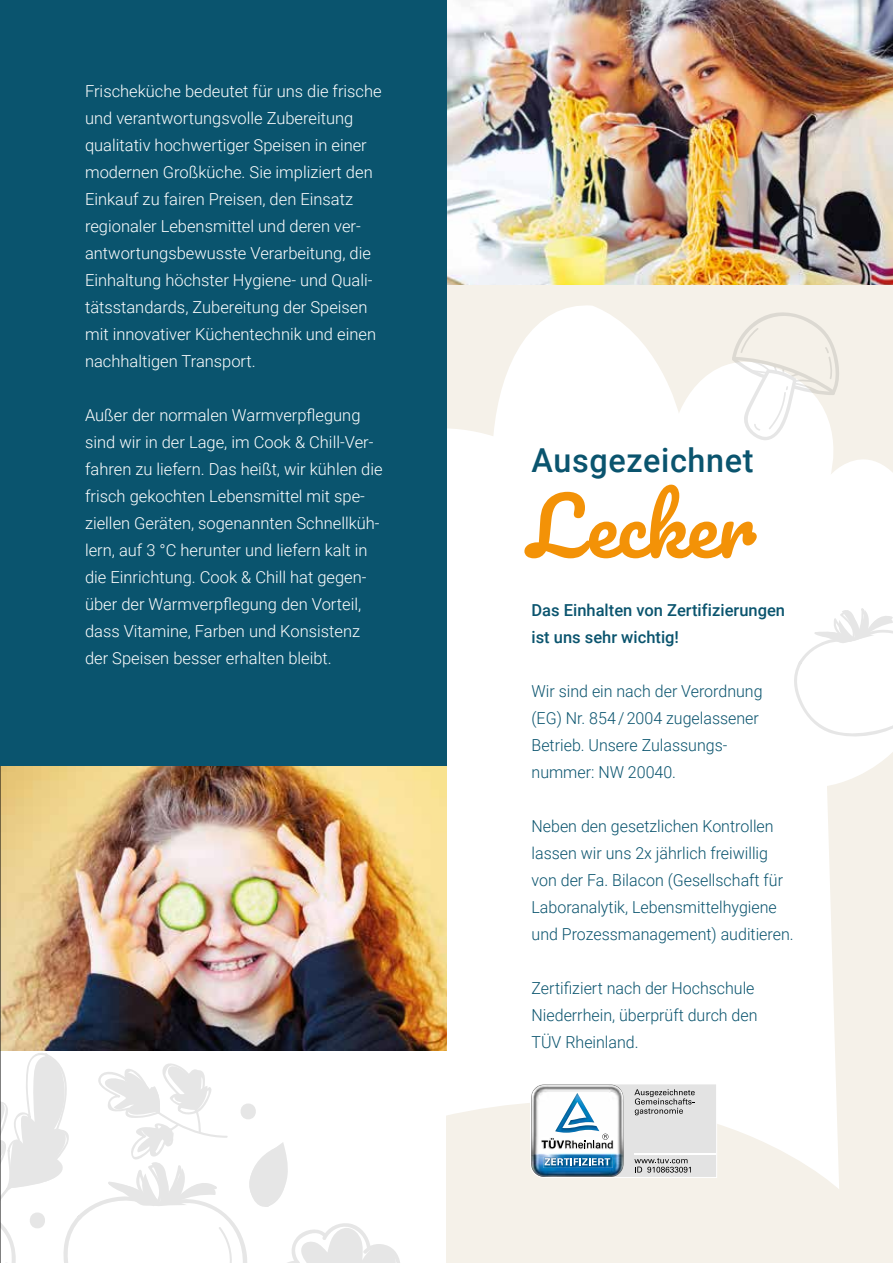
<style>
.page{position:relative;width:893px;height:1263px;background:#fff}
.page>*{position:absolute;margin:0;border:0;box-sizing:border-box;transform-origin:0 0}
.t1{font:78px "Pacifico";color:#f39207}
.t2{font:500 33px "Roboto";letter-spacing:.02em;color:#0a546e}
.t3{font:300 16.5px/27px "Roboto";color:#fff}
.t4{font:300 16.5px/27px "Roboto";color:#0a546e}
.t5{font:500 16.5px/27px "Roboto";color:#0a546e}
</style>
<div class="page">
<div style="left:446px;top:285px;width:447px;height:978px;background:#f5f1e9"></div>
<svg style="left:409px;top:301px;width:484px;height:888px;fill:#fff"></svg>
<img style="left:446px;top:0;width:447px;height:285px">
<img style="left:1px;top:765px;width:445px;height:285px">
<hr style="left:0;top:0;width:1px;height:1263px;background:#000">
<svg style="left:0;top:1028px;width:409px;height:235px"></svg>
<svg style="left:731px;top:311px;width:110px;height:131px"></svg>
<svg style="left:791px;top:608px;width:102px;height:132px;background:#fbfbfb"></svg>
<svg style="left:530px;top:1083px;width:187px;height:95px;background:#c3cdd4"></svg>
<div style="left:0;top:0;width:446px;height:765px;background:#0a546e"></div>
<p class="t3" style="left:85px;top:77px;width:298px">Frischeküche bedeutet für uns die frische und verantwortungsvolle Zubereitung qualitativ hochwertiger Speisen in einer modernen Großküche. Sie impliziert den Einkauf zu fairen Preisen, den Einsatz regionaler Lebensmittel und deren ver&shy;antwortungsbewusste Verarbeitung, die Einhaltung höchster Hygiene- und Quali&shy;tätsstandards, Zubereitung der Speisen mit innovativer Küchentechnik und einen nachhaltigen Transport.</p>
<p class="t3" style="left:85px;top:401px;width:299px">Außer der normalen Warmverpflegung sind wir in der Lage, im Cook &amp; Chill-Ver&shy;fahren zu liefern. Das heißt, wir kühlen die frisch gekochten Lebensmittel mit spe&shy;ziellen Geräten, sogenannten Schnellküh&shy;lern, auf 3 °C herunter und liefern kalt in die Einrichtung. Cook &amp; Chill hat gegen&shy;über der Warmverpflegung den Vorteil, dass Vitamine, Farben und Konsistenz der Speisen besser erhalten bleibt.</p>
<h2 class="t2" style="left:531px;top:437px;width:224px">Ausgezeichnet</h2>
<h1 class="t1" style="left:528px;top:485px;width:227px">Lecker</h1>
<p class="t5" style="left:531px;top:596px;width:255px">Das Einhalten von Zertifizierungen ist uns sehr wichtig!</p>
<p class="t4" style="left:531px;top:677px;width:233px">Wir sind ein nach der Verordnung (EG) Nr. 854 / 2004 zugelassener<br>Betrieb. Unsere Zulassungs&shy;nummer: NW 20040.</p>
<p class="t4" style="left:531px;top:812px;width:264px">Neben den gesetzlichen Kontrollen lassen wir uns 2x jährlich freiwillig von der Fa. Bilacon (Gesellschaft für Laboranalytik, Lebensmittelhygiene und Prozessmanagement) auditieren.</p>
<p class="t4" style="left:531px;top:974px;width:227px">Zertifiziert nach der Hochschule<br>Niederrhein, überprüft durch den<br>TÜV Rheinland.</p>
</div>
